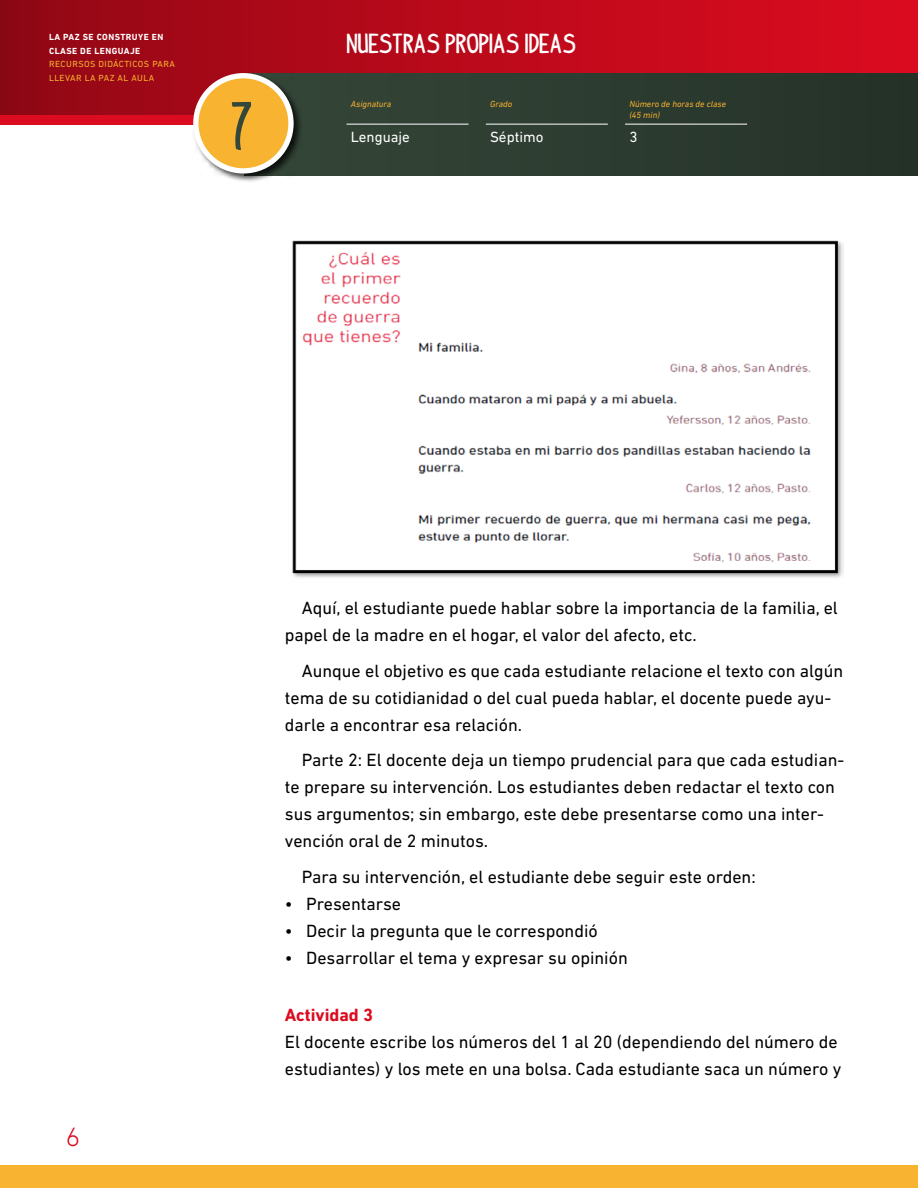
<style>
.page{position:relative;width:918px;height:1188px;background:#fff}
.page>*{position:absolute;margin:0;border:0;box-sizing:border-box;transform-origin:0 0}
.t1{font:700 51.9px "indypimp";color:#354739}
.t2{font:300 27px "DIN Next LT Pro";color:#dc0c20}
.t3{font:700 21.15px "indypimp";color:#fff}
.P2{font:18px/27px "DIN Next LT Pro";color:#000}
.P1{font:18px/27px "DIN Next LT Pro";color:#000}
.t2-2{font:700 18px "DIN Next LT Pro";color:#dc0c20}
.t4{font:15px "DIN Next LT Pro";color:#fff}
.t5{font:italic 9px/10.8px "DIN Next LT Pro";color:#f8b330}
.t6{font:9px/13.5px "DIN Next LT Pro";letter-spacing:.05em;color:#f8b330}
.t7{font:700 9px/13.5px "DIN Next LT Pro";letter-spacing:.05em;color:#fff}
</style>
<div class="page">
<div style="left:0;top:0;width:918px;height:115px;background:linear-gradient(to right,#920715,#de0b20)"></div>
<div style="left:0;top:1165px;width:918px;height:23px;background:#f8b330"></div>
<div style="left:243px;top:73px;width:675px;height:102px;background:#2d3c30"></div>
<hr style="left:347px;top:124px;width:122px;height:1px;background:#fff">
<hr style="left:486px;top:124px;width:122px;height:1px;background:#fff">
<hr style="left:625px;top:124px;width:122px;height:1px;background:#fff">
<div style="left:192px;top:71px;width:111px;height:112px;background:#000;opacity:.75"></div>
<div style="left:196px;top:76px;width:95px;height:95px;background:#f8b330;border-radius:50%"></div>
<div style="left:193px;top:73px;width:101px;height:101px;border:5px solid #fff;border-radius:50%"></div>
<img style="left:292px;top:240px;width:551px;height:338px">
<p class="t7" style="left:49px;top:31px;width:116px">LA PAZ SE CONSTRUYE EN<br>CLASE DE LENGUAJE</p>
<p class="t6" style="left:49px;top:58px;width:127px">RECURSOS DIDÁCTICOS PARA<br>LLEVAR LA PAZ AL AULA</p>
<h1 class="t1" style="left:232px;top:102px;width:25px">7</h1>
<p class="t3" style="left:347px;top:34px;width:231px">NUESTRAS PROPIAS IDEAS</p>
<p class="t5" style="left:351px;top:99px;width:42px">Asignatura</p>
<p class="t4" style="left:351px;top:128px;width:61px">Lenguaje</p>
<p class="t5" style="left:490px;top:99px;width:24px">Grado</p>
<p class="t4" style="left:490px;top:128px;width:55px">Séptimo</p>
<p class="t5" style="left:629px;top:99px;width:98px">Número de horas de clase (45 min)</p>
<p class="t4" style="left:629px;top:128px;width:10px">3</p>
<h2 class="t2" style="left:66px;top:1121px;width:16px">6</h2>
<p class="P2" style="left:285px;top:594px;width:555px;text-indent:17px">Aquí, el estudiante puede hablar sobre la importancia de la familia, el papel de la madre en el hogar, el valor del afecto, etc.</p>
<p class="P2" style="left:285px;top:657px;width:560px;text-indent:17px">Aunque el objetivo es que cada estudiante relacione el texto con algún tema de su cotidianidad o del cual pueda hablar, el docente puede ayu&shy;darle a encontrar esa relación.</p>
<p class="P2" style="left:285px;top:746px;width:561px;text-indent:17px">Parte 2: El docente deja un tiempo prudencial para que cada estudian&shy;te prepare su intervención. Los estudiantes deben redactar el texto con sus argumentos; sin embargo, este debe presentarse como una inter&shy;vención oral de 2 minutos.</p>
<p class="P2" style="left:302px;top:863px;width:455px">Para su intervención, el estudiante debe seguir este orden:</p>
<p class="P2" style="left:285px;top:890px;width:118px">• Presentarse</p>
<p class="P2" style="left:285px;top:917px;width:315px">• Decir la pregunta que le correspondió</p>
<p class="P2" style="left:285px;top:944px;width:344px">• Desarrollar el tema y expresar su opinión</p>
<p class="t2-2" style="left:285px;top:1004px;width:90px">Actividad 3</p>
<p class="P1" style="left:285px;top:1028px;width:558px">El docente escribe los números del 1 al 20 (dependiendo del número de estudiantes) y los mete en una bolsa. Cada estudiante saca un número y</p>
</div>
